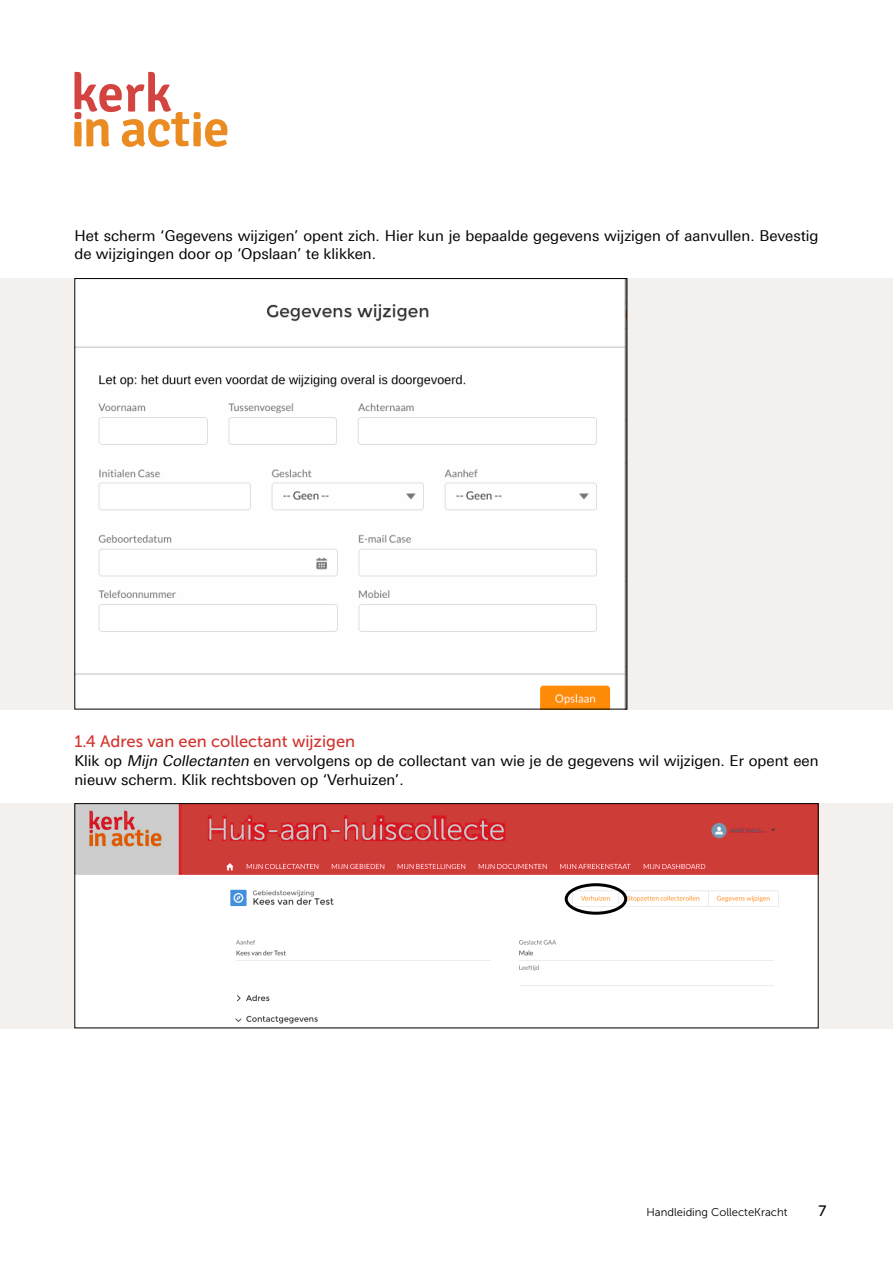
<style>
.page{position:relative;width:893px;height:1263px;background:#fff}
.page>*{position:absolute;margin:0;border:0;box-sizing:border-box;transform-origin:0 0}
.t1{font:16.5px "Museo Sans 500";color:#d03631}
.t2{font:15px/18.8px "Linotype Univers 430";color:#000}
.t3{font:15px "Museo Sans 500";color:#000}
.t4{font:11.25px "Museo Sans 300";color:#000}
.s1{font-style:italic}
</style>
<div class="page">
<div style="left:0;top:803px;width:893px;height:225px;background:#f4f0ee"></div>
<div style="left:0;top:278px;width:893px;height:431px;background:#f4f0ee"></div>
<svg style="left:74px;top:72px;width:153px;height:75px"></svg>
<img style="left:76px;top:280px;width:549px;height:427px">
<img style="left:76px;top:805px;width:741px;height:221px">
<div style="left:74px;top:803px;width:745px;height:225px;border:1px solid #000"></div>
<div style="left:565px;top:883px;width:62px;height:32px;border:3px solid #000;border-radius:50%"></div>
<p class="t2" style="left:74px;top:226px;width:746px">Het scherm ‘Gegevens wijzigen’ opent zich. Hier kun je bepaalde gegevens wijzigen of aanvullen. Bevestig de wijzigingen door op ‘Opslaan’ te klikken.</p>
<p class="t1" style="left:74px;top:732px;width:282px">1.4 Adres van een collectant wijzigen</p>
<p class="t2" style="left:74px;top:751px;width:746px">Klik op <span class="s1">Mijn Collectanten</span> en vervolgens op de collectant van wie je de gegevens wil wijzigen. Er opent een nieuw scherm. Klik rechtsboven op ‘Verhuizen’.</p>
<p class="t4" style="left:646px;top:1206px;width:143px">Handleiding CollecteKracht</p>
<p class="t3" style="left:819px;top:1202px;width:9px">7</p>
</div>
